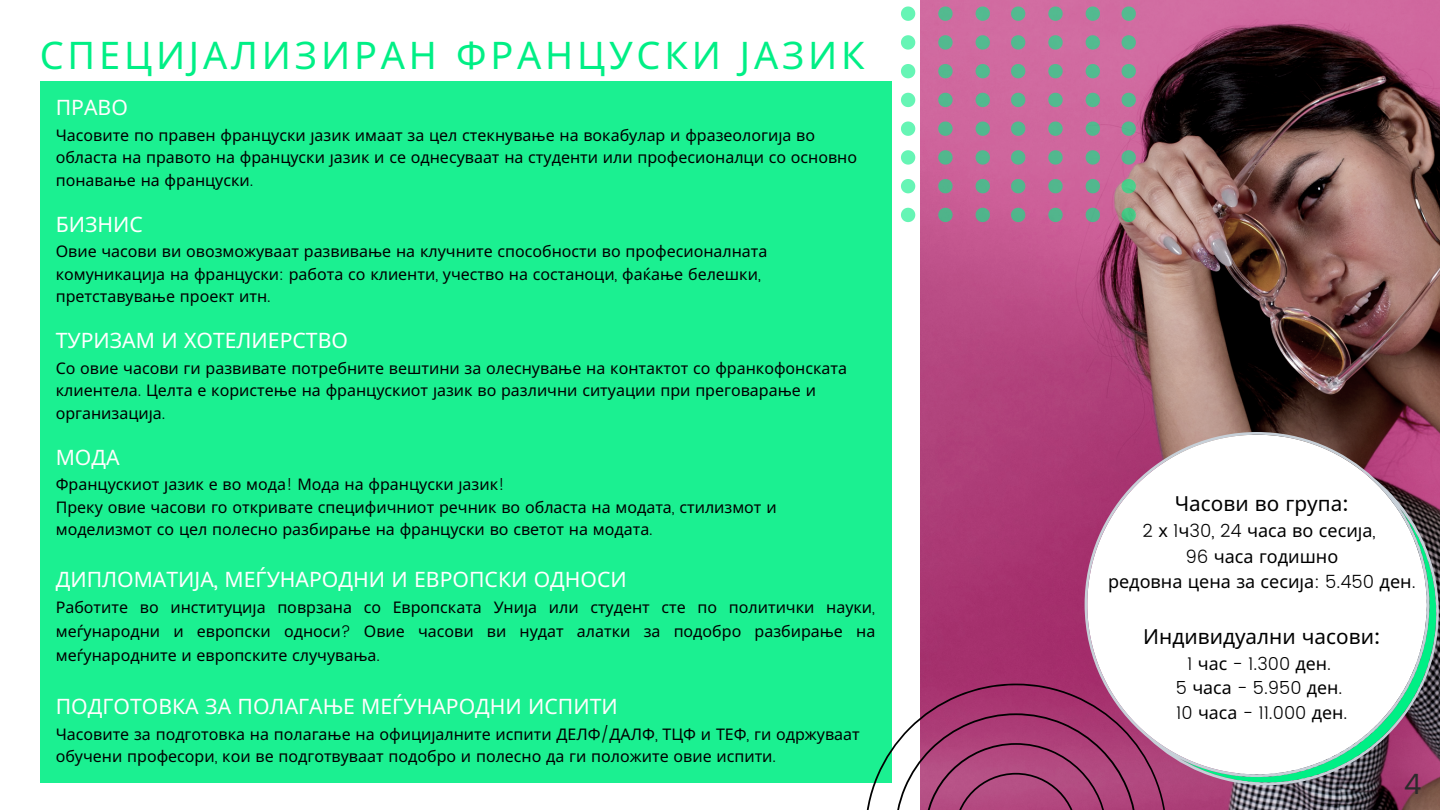
<style>
.page{position:relative;width:1440px;height:810px;background:#fff}
.page>*{position:absolute;margin:0;border:0;box-sizing:border-box;transform-origin:0 0}
.t1{font:38px "Noto Sans";letter-spacing:.1em;color:#00ef85}
.t2{font:28px "Poppins";color:#2b2b2b}
.t3{font:21.2px "Noto Sans";color:#fff}
.t4{font:21.2px "Noto Sans";color:#fffdfd}
.t5{font:20.7px "Noto Sans";color:#000}
.t6{font:18px/25.2px "Noto Sans";color:#000;text-align:center}
.t7{font:300 17.8px/24.4px "Poppins";color:#000;text-align:center}
.t8{font:16px/22.4px "Noto Sans";color:#000}
.s1{font-family:"Poppins";font-weight:300}
.s2{font-family:"Poppins";font-weight:500}
.s3{font-family:"Noto Sans";font-weight:400}
</style>
<div class="page">
<img style="left:921px;top:0;width:519px;height:810px">
<svg style="left:901px;top:6px;width:14px;height:15px"></svg>
<svg style="left:901px;top:35px;width:14px;height:15px"></svg>
<svg style="left:901px;top:64px;width:14px;height:14px"></svg>
<svg style="left:901px;top:93px;width:14px;height:14px"></svg>
<svg style="left:901px;top:121px;width:14px;height:15px"></svg>
<svg style="left:901px;top:150px;width:14px;height:15px"></svg>
<svg style="left:901px;top:179px;width:14px;height:14px"></svg>
<svg style="left:901px;top:208px;width:14px;height:14px"></svg>
<svg style="left:938px;top:6px;width:15px;height:15px"></svg>
<svg style="left:938px;top:35px;width:15px;height:15px"></svg>
<svg style="left:938px;top:64px;width:15px;height:14px"></svg>
<svg style="left:938px;top:93px;width:15px;height:14px"></svg>
<svg style="left:938px;top:121px;width:15px;height:15px"></svg>
<svg style="left:938px;top:150px;width:15px;height:15px"></svg>
<svg style="left:938px;top:179px;width:15px;height:14px"></svg>
<svg style="left:938px;top:208px;width:15px;height:14px"></svg>
<svg style="left:976px;top:6px;width:14px;height:15px"></svg>
<svg style="left:976px;top:35px;width:14px;height:15px"></svg>
<svg style="left:976px;top:64px;width:14px;height:14px"></svg>
<svg style="left:976px;top:93px;width:14px;height:14px"></svg>
<svg style="left:976px;top:121px;width:14px;height:15px"></svg>
<svg style="left:976px;top:150px;width:14px;height:15px"></svg>
<svg style="left:976px;top:179px;width:14px;height:14px"></svg>
<svg style="left:976px;top:208px;width:14px;height:14px"></svg>
<svg style="left:1011px;top:6px;width:14px;height:15px"></svg>
<svg style="left:1011px;top:35px;width:14px;height:15px"></svg>
<svg style="left:1011px;top:64px;width:14px;height:14px"></svg>
<svg style="left:1011px;top:93px;width:14px;height:14px"></svg>
<svg style="left:1011px;top:121px;width:14px;height:15px"></svg>
<svg style="left:1011px;top:150px;width:14px;height:15px"></svg>
<svg style="left:1011px;top:179px;width:14px;height:14px"></svg>
<svg style="left:1011px;top:208px;width:14px;height:14px"></svg>
<svg style="left:1048px;top:6px;width:15px;height:15px"></svg>
<svg style="left:1048px;top:35px;width:15px;height:15px"></svg>
<svg style="left:1048px;top:64px;width:15px;height:14px"></svg>
<svg style="left:1048px;top:93px;width:15px;height:14px"></svg>
<svg style="left:1048px;top:121px;width:15px;height:15px"></svg>
<svg style="left:1048px;top:150px;width:15px;height:15px"></svg>
<svg style="left:1048px;top:179px;width:15px;height:14px"></svg>
<svg style="left:1048px;top:208px;width:15px;height:14px"></svg>
<svg style="left:1086px;top:6px;width:14px;height:15px"></svg>
<svg style="left:1086px;top:35px;width:14px;height:15px"></svg>
<svg style="left:1086px;top:64px;width:14px;height:14px"></svg>
<svg style="left:1086px;top:93px;width:14px;height:14px"></svg>
<svg style="left:1086px;top:121px;width:14px;height:15px"></svg>
<svg style="left:1086px;top:150px;width:14px;height:15px"></svg>
<svg style="left:1086px;top:179px;width:14px;height:14px"></svg>
<svg style="left:1086px;top:208px;width:14px;height:14px"></svg>
<svg style="left:1122px;top:6px;width:14px;height:15px"></svg>
<svg style="left:1122px;top:35px;width:14px;height:15px"></svg>
<svg style="left:1122px;top:64px;width:14px;height:14px"></svg>
<svg style="left:1122px;top:93px;width:14px;height:14px"></svg>
<svg style="left:1122px;top:121px;width:14px;height:15px"></svg>
<svg style="left:1122px;top:150px;width:14px;height:15px"></svg>
<svg style="left:1122px;top:179px;width:14px;height:14px"></svg>
<svg style="left:1122px;top:208px;width:14px;height:14px"></svg>
<div style="left:40px;top:81px;width:852px;height:702px;background:#1bf091"></div>
<svg style="left:1085px;top:432px;width:354px;height:353px"></svg>
<svg style="left:866px;top:684px;width:301px;height:126px"></svg>
<h1 class="t1" style="left:40px;top:29px;width:827px">СПЕЦИЈАЛИЗИРАН ФРАНЦУСКИ ЈАЗИК</h1>
<h3 class="t4" style="left:56px;top:93px;width:74px">ПРАВО</h3>
<p class="t8" style="left:56px;top:123px;width:803px">Часовите по правен француски јазик имаат за цел стекнување на вокабулар и фразеологија во областа на правото на француски јазик и се однесуваат на студенти или професионалци со основно понавање на француски<span class="s1">.</span></p>
<h3 class="t3" style="left:56px;top:209px;width:89px">БИЗНИС</h3>
<p class="t8" style="left:56px;top:240px;width:713px">Овие часови ви овозможуваат развивање на клучните способности во професионалната комуникација на француски<span class="s1">:</span> работа со клиенти<span class="s1">,</span> учество на состаноци<span class="s1">,</span> фаќање белешки<span class="s1">, </span>претставување проект итн<span class="s1">.</span></p>
<h3 class="t3" style="left:56px;top:326px;width:294px">ТУРИЗАМ И ХОТЕЛИЕРСТВО</h3>
<p class="t8" style="left:56px;top:356px;width:793px">Со овие часови ги развивате потребните вештини за олеснување на контактот со франкофонската клиентела<span class="s1">.</span> Целта е користење на францускиот јазик во различни ситуации при преговарање и организација<span class="s1">.</span></p>
<h3 class="t4" style="left:56px;top:442px;width:65px">МОДА</h3>
<p class="t8" style="left:56px;top:473px;width:722px">Францускиот јазик е во мода<span class="s1">!</span> Мода на француски јазик<span class="s1">!<br></span>Преку овие часови го откривате специфичниот речник во областа на модата<span class="s1">,</span> стилизмот и моделизмот со цел полесно разбирање на француски во светот на модата<span class="s1">.</span></p>
<h3 class="t3" style="left:56px;top:565px;width:573px">ДИПЛОМАТИЈА<span class="s2">,</span> МЕЃУНАРОДНИ И ЕВРОПСКИ ОДНОСИ</h3>
<p class="t8" style="left:56px;top:595px;width:821px;line-height:23.9px;text-align:justify">Работите во институција поврзана со Европската Унија или студент сте по политички науки<span class="s1">, </span>меѓународни и европски односи<span class="s1">?</span> Овие часови ви нудат алатки за подобро разбирање на меѓународните и европските случувања<span class="s1">.</span></p>
<h3 class="t4" style="left:56px;top:692px;width:564px">ПОДГОТОВКА ЗА ПОЛАГАЊЕ МЕЃУНАРОДНИ ИСПИТИ</h3>
<p class="t8" style="left:56px;top:722px;width:806px">Часовите за подготовка на полагање на официјалните испити ДЕЛФ<span class="s1">/</span>ДАЛФ<span class="s1">,</span> ТЦФ и ТЕФ<span class="s1">,</span> ги одржуваат обучени професори<span class="s1">,</span> кои ве подготвуваат подобро и полесно да ги положите овие испити<span class="s1">.</span></p>
<p class="t5" style="left:1175px;top:489px;width:175px">Часови во група<span class="s2">:</span></p>
<p class="t6" style="left:1108px;top:518px;width:309px"><span class="s1">2</span> х <span class="s1">1</span>ч<span class="s1">30, 24</span> часа во сесија<span class="s1">,<br>96</span> часа годишно<br>редовна цена за сесија<span class="s1">: 5.450</span> ден<span class="s1">.</span></p>
<p class="t5" style="left:1143px;top:622px;width:239px">Индивидуални часови<span class="s2">:</span></p>
<p class="t7" style="left:1176px;top:651px;width:173px">1 <span class="s3">час</span> - 1.300 <span class="s3">ден</span>.<br>5 <span class="s3">часа</span> - 5.950 <span class="s3">ден</span>.<br>10 <span class="s3">часа</span> - 11.000 <span class="s3">ден</span>.</p>
<h2 class="t2" style="left:1404px;top:768px;width:19px">4</h2>
</div>
